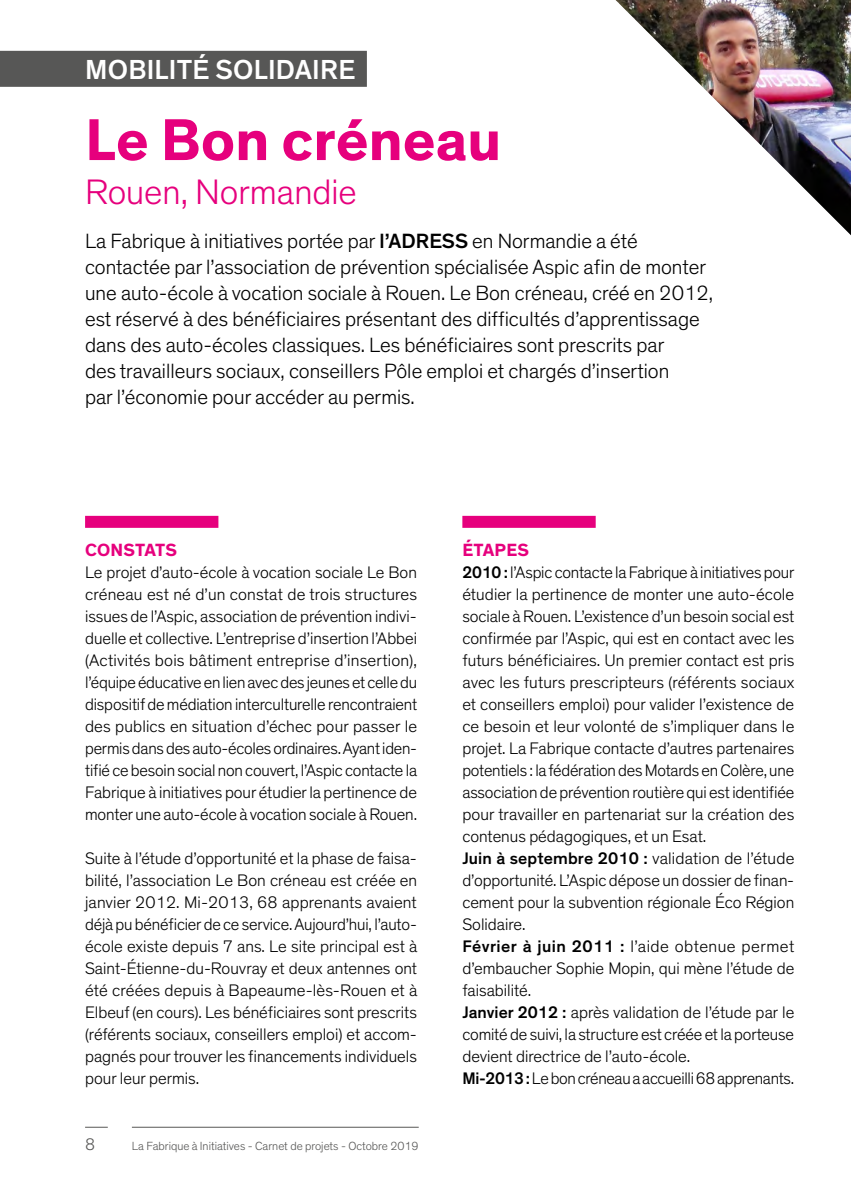
<style>
.page{position:relative;width:851px;height:1191px;background:#fff}
.page>*{position:absolute;margin:0;border:0;box-sizing:border-box;transform-origin:0 0}
.t1{font:700 60px "Theinhardt";color:#e6007d}
.t2{font:300 36px "Theinhardt";color:#e6007d}
.t3{font:500 28px "Theinhardt";letter-spacing:.01em;color:#fff}
.t4{font:300 21px/26px "Theinhardt";color:#000}
.t5{font:700 18px "Theinhardt";letter-spacing:.005em;color:#e6007d}
.t6{font:300 17px/22px "Theinhardt";color:#000;text-align:justify}
.t7{font:300 17px "Theinhardt";color:#575756}
.t8{font:300 12px "Theinhardt";color:#575756}
.s1{font-weight:500}
</style>
<div class="page">
<svg style="left:85px;top:1126px;width:23px;height:1px"></svg>
<hr style="left:132px;top:1126px;width:286px;height:1px;background:#575756">
<div style="left:85px;top:516px;width:133px;height:12px;background:#e6007d"></div>
<div style="left:462px;top:516px;width:133px;height:12px;background:#e6007d"></div>
<div style="left:0;top:51px;width:367px;height:36px;background:#575756"></div>
<img style="left:615px;top:0;width:235px;height:235px">
<h3 class="t3" style="left:85px;top:53px;width:272px">MOBILITÉ SOLIDAIRE</h3>
<h1 class="t1" style="left:85px;top:103px;width:417px">Le Bon créneau</h1>
<h2 class="t2" style="left:85px;top:171px;width:273px">Rouen, Normandie</h2>
<p class="t4" style="left:85px;top:228px;width:629px">La Fabrique à initiatives portée par <span class="s1">l’ADRESS</span> en Normandie a été contactée par l’association de prévention spécialisée Aspic afin de monter une auto-école à vocation sociale à Rouen. Le Bon créneau, créé en 2012, est réservé à des bénéficiaires présentant des difficultés d’apprentissage dans des auto-écoles classiques. Les bénéficiaires sont prescrits par<br>des travailleurs sociaux, conseillers Pôle emploi et chargés d’insertion<br>par l’économie pour accéder au permis.</p>
<p class="t5" style="left:85px;top:539px;width:93px">CONSTATS</p>
<p class="t6" style="left:85px;top:562px;width:333px">Le projet d’auto-école à vocation sociale Le Bon créneau est né d’un constat de trois structures issues de l’Aspic, association de prévention indivi&shy;duelle et collective. L’entreprise d’insertion l’Abbei (Activités bois bâtiment entreprise d’insertion), l’équipe éducative en lien avec des jeunes et celle du dispositif de médiation interculturelle rencontraient des publics en situation d’échec pour passer le permis dans des auto-écoles ordinaires. Ayant iden&shy;tifié ce besoin social non couvert, l’Aspic contacte la Fabrique à initiatives pour étudier la pertinence de monter une auto-école à vocation sociale à Rouen.</p>
<p class="t6" style="left:85px;top:848px;width:334px">Suite à l’étude d’opportunité et la phase de faisa&shy;bilité, l’association Le Bon créneau est créée en janvier 2012. Mi-2013, 68 apprenants avaient déjà pu bénéficier de ce service. Aujourd’hui, l’auto&shy;école existe depuis 7 ans. Le site principal est à Saint-Étienne-du-Rouvray et deux antennes ont été créées depuis à Bapeaume-lès-Rouen et à Elbeuf (en cours). Les bénéficiaires sont prescrits (référents sociaux, conseillers emploi) et accom&shy;pagnés pour trouver les financements individuels pour leur permis.</p>
<p class="t7" style="left:85px;top:1134px;width:12px">8</p>
<p class="t8" style="left:132px;top:1139px;width:288px">La Fabrique à Initiatives - Carnet de projets - Octobre 2019</p>
<p class="t5" style="left:462px;top:539px;width:68px">ÉTAPES</p>
<p class="t6" style="left:462px;top:562px;width:333px;text-align:left"><span class="s1">2010 :</span> l’Aspic contacte la Fabrique à initiatives pour étudier la pertinence de monter une auto-école sociale à Rouen. L’existence d’un besoin social est confirmée par l’Aspic, qui est en contact avec les futurs bénéficiaires. Un premier contact est pris avec les futurs prescripteurs (référents sociaux et conseillers emploi) pour valider l’existence de ce besoin et leur volonté de s’impliquer dans le projet. La Fabrique contacte d’autres partenaires potentiels : la fédération des Motards en Colère, une association de prévention routière qui est identifiée pour travailler en partenariat sur la création des contenus pédagogiques, et un Esat.<br><span class="s1">Juin à septembre 2010 :</span> validation de l’étude d’opportunité. L’Aspic dépose un dossier de finan&shy;cement pour la subvention régionale Éco Région Solidaire.<br><span class="s1">Février à juin 2011 :</span> l’aide obtenue permet d’embaucher Sophie Mopin, qui mène l’étude de faisabilité.<br><span class="s1">Janvier 2012 :</span> après validation de l’étude par le comité de suivi, la structure est créée et la porteuse devient directrice de l’auto-école.<br><span class="s1">Mi-2013 :</span> Le bon créneau a accueilli 68 apprenants.</p>
</div>
